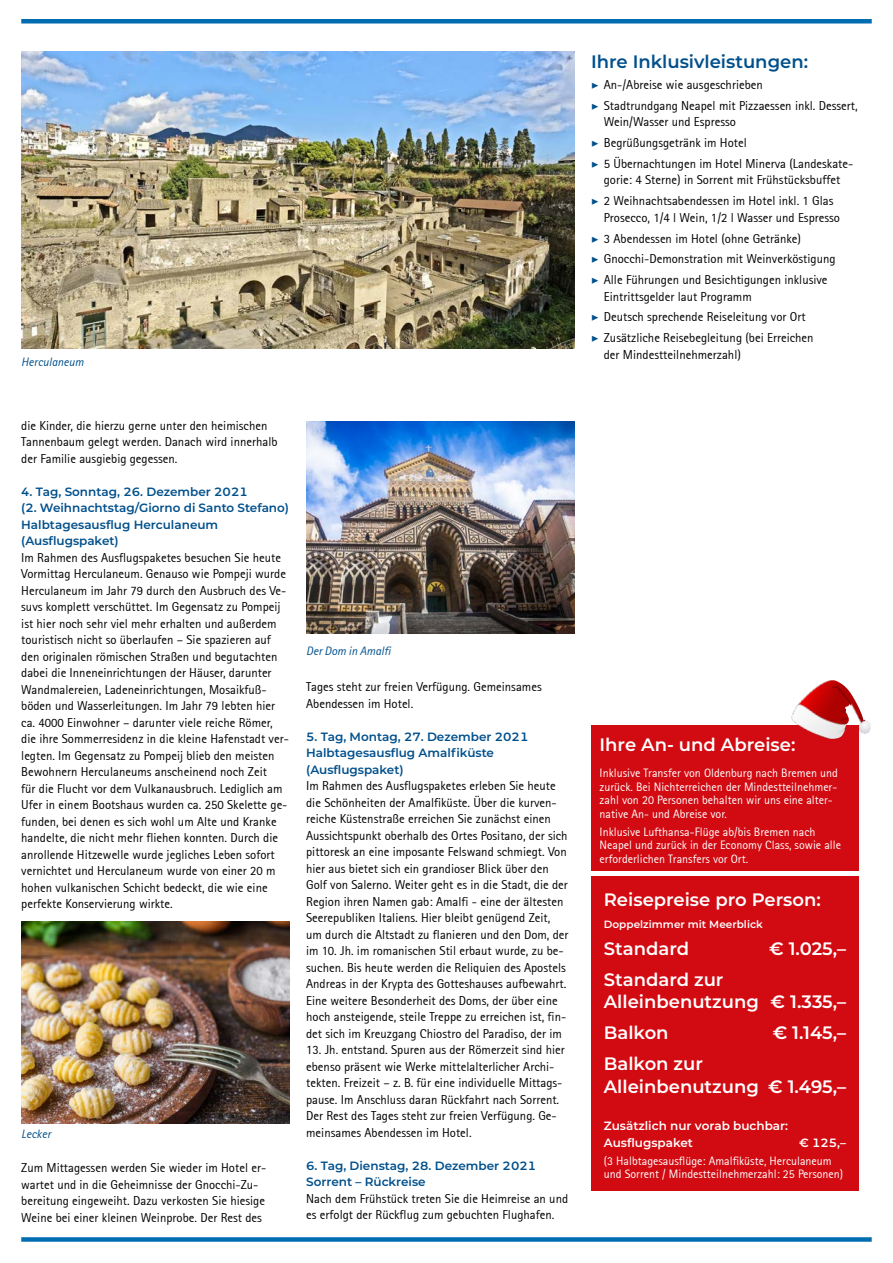
<style>
.page{position:relative;width:893px;height:1263px;background:#fff}
.page>*{position:absolute;margin:0;border:0;box-sizing:border-box;transform-origin:0 0}
.t1{font:600 18px/22.5px "Montserrat";color:#fff}
.t2{font:600 18px "Montserrat";color:#00508c}
.t3{font:12.75px/16.5px "Rotis Sans Serif";color:#000}
.t4{font:12px/13.5px "Rotis Sans Serif";color:#fff}
.t5{font:600 12px/16.5px "Montserrat";color:#00508c}
.t6{font:600 12px/16.5px "Montserrat";color:#fff}
.t7{font:italic 12px "Rotis Sans Serif";color:#00508c}
.t8{font:600 10.5px "Montserrat";color:#fff}
.s1{font-family:"Minion Pro";font-weight:700;font-style:italic;color:#00508c}
</style>
<div class="page">
<div style="left:21px;top:19px;width:851px;height:5px;background:#006db1"></div>
<div style="left:21px;top:1237px;width:851px;height:5px;background:#006db1"></div>
<div style="left:591px;top:725px;width:268px;height:146px;background:#d20a11"></div>
<div style="left:591px;top:876px;width:268px;height:315px;background:#d20a11"></div>
<img style="left:21px;top:51px;width:553px;height:298px">
<img style="left:306px;top:421px;width:268px;height:213px">
<img style="left:21px;top:922px;width:268px;height:201px">
<svg style="left:821px;top:680px;width:11px;height:4px"></svg>
<p class="t7" style="left:21px;top:354px;width:64px">Herculaneum</p>
<p class="t3" style="left:21px;top:417px;width:258px">die Kinder, die hierzu gerne unter den heimischen<br>Tannenbaum gelegt werden. Danach wird innerhalb der Familie ausgiebig gegessen.</p>
<p class="t5" style="left:21px;top:483px;width:269px">4. Tag, Sonntag, 26. Dezember 2021<br>(2. Weihnachtstag/Giorno di Santo Stefano)<br>Halbtagesausflug Herculaneum (Ausflugspaket)</p>
<p class="t3" style="left:21px;top:549px;width:269px">Im Rahmen des Ausflugspaketes besuchen Sie heute Vormittag Herculaneum. Genauso wie Pompeji wurde Herculaneum im Jahr 79 durch den Ausbruch des Ve&shy;suvs komplett verschüttet. Im Gegensatz zu Pompeij ist hier noch sehr viel mehr erhalten und außerdem touristisch nicht so überlaufen – Sie spazieren auf den originalen römischen Straßen und begutachten dabei die Inneneinrichtungen der Häuser, darunter Wandmalereien, Ladeneinrichtungen, Mosaikfuß&shy;böden und Wasserleitungen. Im Jahr 79 lebten hier ca. 4000 Einwohner – darunter viele reiche Römer, die ihre Sommerresidenz in die kleine Hafenstadt ver&shy;legten. Im Gegensatz zu Pompeij blieb den meisten Bewohnern Herculaneums anscheinend noch Zeit<br>für die Flucht vor dem Vulkanausbruch. Lediglich am Ufer in einem Bootshaus wurden ca. 250 Skelette ge&shy;funden, bei denen es sich wohl um Alte und Kranke handelte, die nicht mehr fliehen konnten. Durch die anrollende Hitzewelle wurde jegliches Leben sofort vernichtet und Herculaneum wurde von einer 20 m hohen vulkanischen Schicht bedeckt, die wie eine perfekte Konservierung wirkte.</p>
<p class="t7" style="left:21px;top:1127px;width:31px">Lecker</p>
<p class="t3" style="left:21px;top:1160px;width:246px">Zum Mittagessen werden Sie wieder im Hotel er&shy;wartet und in die Geheimnisse der Gnocchi-Zu&shy;bereitung eingeweiht. Dazu verkosten Sie hiesige Weine bei einer kleinen Weinprobe. Der Rest des</p>
<p class="t7" style="left:306px;top:644px;width:86px">Der Dom in Amalfi</p>
<p class="t3" style="left:306px;top:679px;width:237px">Tages steht zur freien Verfügung. Gemeinsames<br>Abendessen im Hotel.</p>
<p class="t5" style="left:306px;top:728px;width:224px">5. Tag, Montag, 27. Dezember 2021<br>Halbtagesausflug Amalfiküste (Ausflugspaket)</p>
<p class="t3" style="left:306px;top:778px;width:264px">Im Rahmen des Ausflugspaketes erleben Sie heute die Schönheiten der Amalfiküste. Über die kurven&shy;reiche Küstenstraße erreichen Sie zunächst einen Aussichtspunkt oberhalb des Ortes Positano, der sich pittoresk an eine imposante Felswand schmiegt. Von hier aus bietet sich ein grandioser Blick über den Golf von Salerno. Weiter geht es in die Stadt, die der Region ihren Namen gab: Amalfi - eine der ältesten Seerepubliken Italiens. Hier bleibt genügend Zeit, um durch die Altstadt zu flanieren und den Dom, der im 10. Jh. im romanischen Stil erbaut wurde, zu be&shy;suchen. Bis heute werden die Reliquien des Apostels Andreas in der Krypta des Gotteshauses aufbewahrt.<br>Eine weitere Besonderheit des Doms, der über eine hoch ansteigende, steile Treppe zu erreichen ist, fin&shy;det sich im Kreuzgang Chiostro del Paradiso, der im</p>
<p class="t3" style="left:306px;top:1042px;width:260px">13. Jh. entstand. Spuren aus der Römerzeit sind hier ebenso präsent wie Werke mittelalterlicher Archi&shy;tekten. Freizeit – z. B. für eine individuelle Mittags&shy;pause. Im Anschluss daran Rückfahrt nach Sorrent.<br>Der Rest des Tages steht zur freien Verfügung. Ge&shy;meinsames Abendessen im Hotel.</p>
<p class="t5" style="left:306px;top:1157px;width:232px">6. Tag, Dienstag, 28. Dezember 2021<br>Sorrent – Rückreise</p>
<p class="t3" style="left:306px;top:1190px;width:263px">Nach dem Frühstück treten Sie die Heimreise an und es erfolgt der Rückflug zum gebuchten Flughafen.</p>
<h1 class="t2" style="left:591px;top:49px;width:219px">Ihre Inklusivleistungen:</h1>
<p class="t3" style="left:591px;top:74px;width:268px;line-height:20.7px"><span class="s1">▶</span> An-/Abreise wie ausgeschrieben<br><span class="s1">▶</span> Stadtrundgang Neapel mit Pizzaessen inkl. Dessert,</p>
<p class="t3" style="left:591px;top:112px;width:264px;line-height:20.7px;text-indent:13px">Wein/Wasser und Espresso<br><span class="s1">▶</span> Begrüßungsgetränk im Hotel<br><span class="s1">▶</span> 5 Übernachtungen im Hotel Minerva (Landeskate-</p>
<p class="t3" style="left:591px;top:170px;width:251px;line-height:20.7px;text-indent:13px">gorie: 4 Sterne) in Sorrent mit Frühstücksbuffet <span class="s1">▶</span> 2 Weihnachtsabendessen im Hotel inkl. 1 Glas</p>
<p class="t3" style="left:591px;top:207px;width:250px;line-height:20.7px;text-indent:13px">Prosecco, 1/4 l Wein, 1/2 l Wasser und Espresso <span class="s1">▶</span> 3 Abendessen im Hotel (ohne Getränke)<br><span class="s1">▶</span> Gnocchi-Demonstration mit Weinverköstigung <span class="s1">▶</span> Alle Führungen und Besichtigungen inklusive</p>
<p class="t3" style="left:591px;top:286px;width:224px;line-height:20.7px;text-indent:13px">Eintrittsgelder laut Programm<br><span class="s1">▶</span> Deutsch sprechende Reiseleitung vor Ort <span class="s1">▶</span> Zusätzliche Reisebegleitung (bei Erreichen</p>
<p class="t3" style="left:604px;top:346px;width:139px">der Mindestteilnehmerzahl)</p>
<h1 class="t1" style="left:600px;top:732px;width:197px">Ihre An- und Abreise:</h1>
<p class="t4" style="left:600px;top:766px;width:240px">Inklusive Transfer von Oldenburg nach Bremen und zurück. Bei Nichterreichen der Mindestteilnehmer&shy;zahl von 20 Personen behalten wir uns eine alter&shy;native An- und Abreise vor.</p>
<p class="t4" style="left:600px;top:825px;width:243px">Inklusive Lufthansa-Flüge ab/bis Bremen nach<br>Neapel und zurück in der Economy Class, sowie alle erforderlichen Transfers vor Ort.</p>
<h1 class="t1" style="left:604px;top:888px;width:219px">Reisepreise pro Person:</h1>
<p class="t8" style="left:604px;top:917px;width:160px">Doppelzimmer mit Meerblick</p>
<h1 class="t1" style="left:604px;top:936px;width:87px">Standard</h1>
<h1 class="t1" style="left:769px;top:936px;width:79px">€ 1.025,–</h1>
<h1 class="t1" style="left:604px;top:967px;width:244px">Standard zur<br>Alleinbenutzung € 1.335,–</h1>
<h1 class="t1" style="left:604px;top:1021px;width:66px">Balkon</h1>
<h1 class="t1" style="left:773px;top:1021px;width:75px">€ 1.145,–</h1>
<h1 class="t1" style="left:604px;top:1052px;width:244px">Balkon zur<br>Alleinbenutzung € 1.495,–</h1>
<p class="t6" style="left:604px;top:1117px;width:186px">Zusätzlich nur vorab buchbar:<br>Ausflugspaket</p>
<p class="t6" style="left:799px;top:1134px;width:49px">€ 125,–</p>
<p class="t4" style="left:604px;top:1153px;width:241px">(3 Halbtagesausflüge: Amalfiküste, Herculaneum und Sorrent / Mindestteilnehmerzahl: 25 Personen)</p>
</div>
